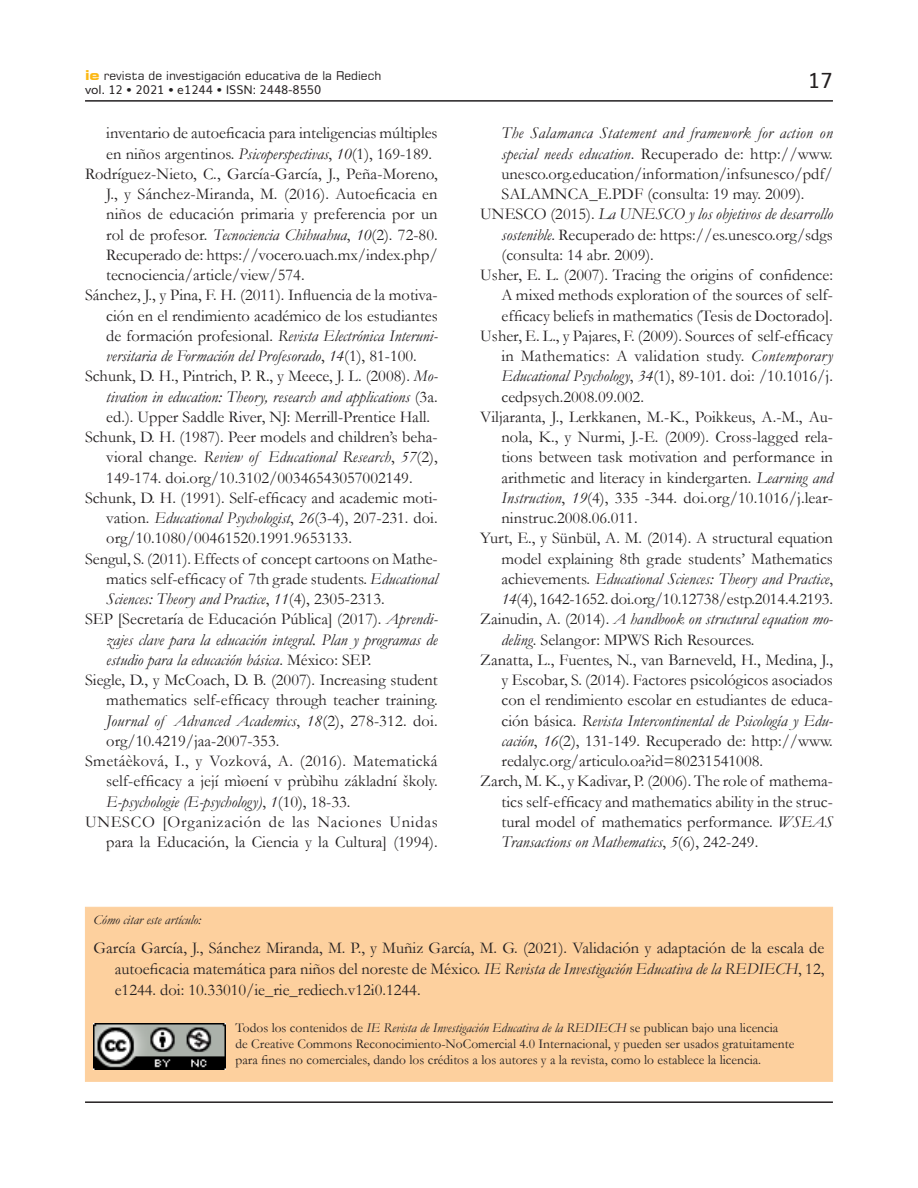
<style>
.page{position:relative;width:918px;height:1188px;background:#fff}
.page>*{position:absolute;margin:0;border:0;box-sizing:border-box;transform-origin:0 0}
.t1{font:21px "Muli";color:#231f20}
.Biblos{font:16.5px/20.2px "Garamond";color:#231f20;text-align:justify}
.Biblos-2{font:italic 16.5px/20.2px "Garamond";color:#231f20;text-align:justify}
.Biblos-3{font:16.5px/20.2px "Garamond";letter-spacing:.04em;color:#231f20;text-align:right}
.Fechas-DOI{font:13.5px "Garamond";color:#231f20}
.Fechas-DOI-2{font:italic 13.5px "Garamond";color:#231f20}
.t2{font:12px "Square 721 BT";color:#231f20}
.t3{font:12px "Muli";color:#231f20}
.s1{font-weight:700;font-stretch:expanded;font-size:13.5px;color:#fcb814}
.s2{font-style:italic}
.s3{font-style:normal}
</style>
<div class="page">
<hr style="left:85px;top:100px;width:748px;height:2px;background:#231f20">
<hr style="left:85px;top:1101px;width:748px;height:2px;background:#231f20">
<div style="left:85px;top:907px;width:748px;height:175px;background:#fdd09e"></div>
<img style="left:94px;top:1023px;width:132px;height:46px">
<p class="t2" style="left:85px;top:68px;width:298px"><span class="s1">ie</span> revista de investigación educativa de la Rediech</p>
<p class="t3" style="left:85px;top:80px;width:238px">vol. 12 • 2021 • e1244 • ISSN: 2448-8550</p>
<p class="Biblos" style="left:106px;top:123px;width:333px">inventario de autoeficacia para inteligencias múltiples en niños argentinos. <span class="s2">Psicoperspectivas</span>, <span class="s2">10</span>(1), 169-189.</p>
<p class="Biblos" style="left:106px;top:163px;width:333px;text-indent:-21px">Rodríguez-Nieto, C., García-García, J., Peña-Moreno, J., y Sánchez-Miranda, M. (2016). Autoeficacia en niños de educación primaria y preferencia por un rol de profesor. <span class="s2">Tecnociencia Chihuahua</span>, <span class="s2">10</span>(2). 72-80.<br>Recuperado de: https://vocero.uach.mx/index.php/ tecnociencia/article/view/574.</p>
<p class="Biblos" style="left:106px;top:285px;width:333px;text-indent:-21px">Sánchez, J., y Pina, F. H. (2011). Influencia de la motiva&shy;ción en el rendimiento académico de los estudiantes de formación profesional. <span class="s2">Revista Electrónica Interuni&shy;versitaria de Formación del Profesorado</span>, <span class="s2">14</span>(1), 81-100.</p>
<p class="Biblos" style="left:106px;top:366px;width:333px;text-indent:-21px">Schunk, D. H., Pintrich, P. R., y Meece, J. L. (2008). <span class="s2">Mo&shy;tivation in education: Theory, research and applications</span> (3a. ed.). Upper Saddle River, NJ: Merrill-Prentice Hall.</p>
<p class="Biblos" style="left:106px;top:426px;width:333px;text-indent:-21px">Schunk, D. H. (1987). Peer models and children’s beha&shy;vioral change. <span class="s2">Review of Educational Research</span>, <span class="s2">57</span>(2), 149-174. doi.org/10.3102/00346543057002149.</p>
<p class="Biblos" style="left:106px;top:487px;width:333px;text-indent:-21px">Schunk, D. H. (1991). Self-efficacy and academic moti&shy;vation. <span class="s2">Educational Psychologist</span>, <span class="s2">26</span>(3-4), 207-231. doi. org/10.1080/00461520.1991.9653133.</p>
<p class="Biblos" style="left:106px;top:548px;width:333px;text-indent:-21px">Sengul, S. (2011). Effects of concept cartoons on Mathe&shy;matics self-efficacy of 7th grade students. <span class="s2">Educational Sciences: Theory and Practice</span>, <span class="s2">11</span>(4), 2305-2313.</p>
<p class="Biblos-2" style="left:106px;top:609px;width:333px;text-indent:-21px"><span class="s3">SEP [Secretaría de Educación Pública] (2017).</span> Aprendi&shy;zajes clave para la educación integral. Plan y programas de estudio para la educación básica<span class="s3">. México: SEP.</span></p>
<p class="Biblos" style="left:106px;top:669px;width:333px;text-indent:-21px">Siegle, D., y McCoach, D. B. (2007). Increasing student mathematics self-efficacy through teacher training.<br><span class="s2">Journal of Advanced Academics</span>, <span class="s2">18</span>(2), 278-312. doi. org/10.4219/jaa-2007-353.</p>
<p class="Biblos" style="left:106px;top:750px;width:333px;text-indent:-21px">Smetáèková, I., y Vozková, A. (2016). Matematická self-efficacy a její mìøení v prùbìhu základní školy.<br><span class="s2">E-psychologie (E-psychology)</span>, <span class="s2">1</span>(10), 18-33.</p>
<p class="Biblos-3" style="left:85px;top:811px;width:354px">UNESCO [Organización de las Naciones Unidas para la Educación, la Ciencia y la Cultura] (1994).</p>
<p class="t1" style="left:808px;top:64px;width:27px">17</p>
<p class="Biblos" style="left:502px;top:123px;width:333px"><span class="s2">The Salamanca Statement and framework for action on special needs education</span>. Recuperado de: http://www. unesco.org.education/information/infsunesco/pdf/ SALAMNCA_E.PDF (consulta: 19 may. 2009).</p>
<p class="Biblos" style="left:502px;top:204px;width:333px;text-indent:-21px">UNESCO (2015). <span class="s2">La UNESCO y los objetivos de desarrollo sostenible</span>. Recuperado de: https://es.unesco.org/sdgs (consulta: 14 abr. 2009).</p>
<p class="Biblos" style="left:502px;top:264px;width:333px;text-indent:-21px">Usher, E. L. (2007). Tracing the origins of confidence:<br>A mixed methods exploration of the sources of self&shy;efficacy beliefs in mathematics (Tesis de Doctorado].</p>
<p class="Biblos" style="left:502px;top:325px;width:333px;text-indent:-21px">Usher, E. L., y Pajares, F. (2009). Sources of self-efficacy in Mathematics: A validation study. <span class="s2">Contemporary Educational Psychology</span>, <span class="s2">34</span>(1), 89-101. doi: /10.1016/j. cedpsych.2008.09.002.</p>
<p class="Biblos" style="left:502px;top:406px;width:333px;text-indent:-21px">Viljaranta, J., Lerkkanen, M.-K., Poikkeus, A.-M., Au&shy;nola, K., y Nurmi, J.-E. (2009). Cross-lagged rela&shy;tions between task motivation and performance in arithmetic and literacy in kindergarten. <span class="s2">Learning and Instruction</span>, <span class="s2">19</span>(4), 335 -344. doi.org/10.1016/j.lear&shy;ninstruc.2008.06.011.</p>
<p class="Biblos" style="left:502px;top:528px;width:333px;text-indent:-21px">Yurt, E., y Sünbül, A. M. (2014). A structural equation model explaining 8th grade students’ Mathematics achievements. <span class="s2">Educational Sciences: Theory and Practice</span>, <span class="s2">14</span>(4), 1642-1652. doi.org/10.12738/estp.2014.4.2193.</p>
<p class="Biblos" style="left:502px;top:609px;width:333px;text-indent:-21px">Zainudin, A. (2014). <span class="s2">A handbook on structural equation mo&shy;deling</span>. Selangor: MPWS Rich Resources.</p>
<p class="Biblos" style="left:502px;top:649px;width:333px;text-indent:-21px">Zanatta, L., Fuentes, N., van Barneveld, H., Medina, J., y Escobar, S. (2014). Factores psicológicos asociados con el rendimiento escolar en estudiantes de educa&shy;ción básica. <span class="s2">Revista Intercontinental de Psicología y Edu&shy;cación</span>, <span class="s2">16</span>(2), 131-149. Recuperado de: http://www. redalyc.org/articulo.oa?id=80231541008.</p>
<p class="Biblos" style="left:502px;top:771px;width:333px;text-indent:-21px">Zarch, M. K., y Kadivar, P. (2006). The role of mathema&shy;tics self-efficacy and mathematics ability in the struc&shy;tural model of mathematics performance. <span class="s2">WSEAS Transactions on Mathematics</span>, <span class="s2">5</span>(6), 242-249.</p>
<p class="Fechas-DOI-2" style="left:94px;top:911px;width:109px">Cómo citar este artículo:</p>
<p class="Biblos" style="left:115px;top:937px;width:711px;line-height:21px;text-indent:-21px">García García, J., Sánchez Miranda, M. P., y Muñiz García, M. G. (2021). Validación y adaptación de la escala de autoeficacia matemática para niños del noreste de México. <span class="s2">IE Revista de Investigación Educativa de la REDIECH</span>, 12, e1244. doi: 10.33010/ie_rie_rediech.v12i0.1244.</p>
<p class="Fechas-DOI" style="left:236px;top:1019px;width:544px">Todos los contenidos de <span class="s2">IE Revista de Investigación Educativa de la REDIECH</span> se publican bajo una licencia</p>
<p class="Fechas-DOI" style="left:236px;top:1035px;width:560px">de Creative Commons Reconocimiento-NoComercial 4.0 Internacional, y pueden ser usados gratuitamente</p>
<p class="Fechas-DOI" style="left:236px;top:1051px;width:527px">para fines no comerciales, dando los créditos a los autores y a la revista, como lo establece la licencia.</p>
</div>
